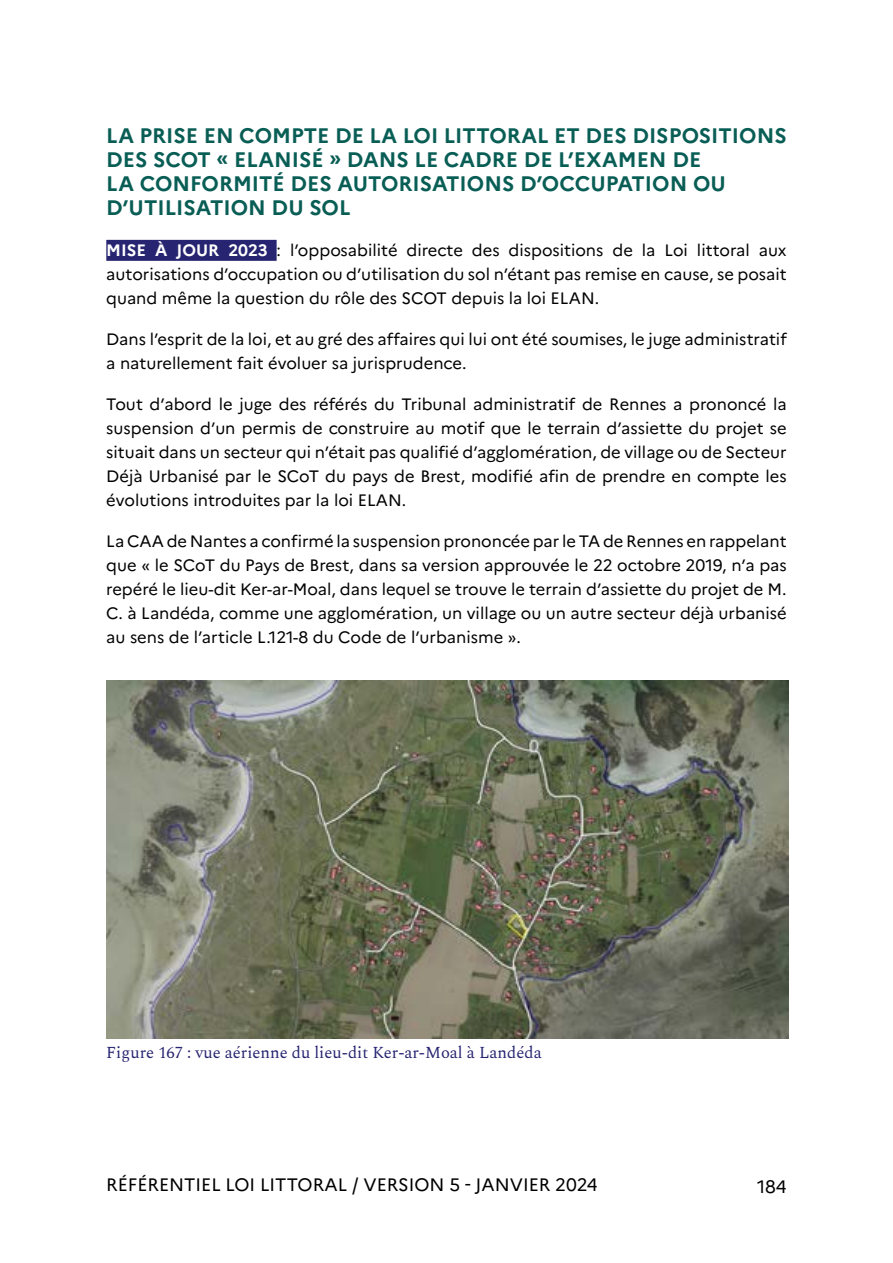
<style>
.page{position:relative;width:893px;height:1263px;background:#fff}
.page>*{position:absolute;margin:0;border:0;box-sizing:border-box;transform-origin:0 0}
.Titre_4{font:700 21px/24px "Marianne";color:#085d55}
.t1{font:18px "Marianne";color:#000}
.justifié{font:16.5px/24px "Marianne";color:#000;text-align:justify}
.légende{font:16.5px "Spectral";color:#272571}
.s1{font-weight:700;color:#fff}
</style>
<div class="page">
<div style="left:106px;top:240px;width:171px;height:21px;background:#272571"></div>
<img style="left:106px;top:680px;width:682px;height:359px">
<p class="Titre_4" style="left:106px;top:122px;width:682px">LA PRISE EN COMPTE DE LA LOI LITTORAL ET DES DISPOSITIONS DES SCOT « ELANISÉ » DANS LE CADRE DE L’EXAMEN DE<br>LA CONFORMITÉ DES AUTORISATIONS D’OCCUPATION OU D’UTILISATION DU SOL</p>
<p class="justifié" style="left:106px;top:237px;width:682px"><span class="s1">MISE À JOUR 2023</span> : l’opposabilité directe des dispositions de la Loi littoral aux autorisations d’occupation ou d’utilisation du sol n’étant pas remise en cause, se posait quand même la question du rôle des SCOT depuis la loi ELAN.</p>
<p class="justifié" style="left:106px;top:326px;width:682px">Dans l’esprit de la loi, et au gré des affaires qui lui ont été soumises, le juge administratif a naturellement fait évoluer sa jurisprudence.</p>
<p class="justifié" style="left:106px;top:391px;width:682px">Tout d’abord le juge des référés du Tribunal administratif de Rennes a prononcé la suspension d’un permis de construire au motif que le terrain d’assiette du projet se situait dans un secteur qui n’était pas qualifié d’agglomération, de village ou de Secteur Déjà Urbanisé par le SCoT du pays de Brest, modifié afin de prendre en compte les évolutions introduites par la loi ELAN.</p>
<p class="justifié" style="left:106px;top:528px;width:682px">La CAA de Nantes a confirmé la suspension prononcée par le TA de Rennes en rappelant que « le SCoT du Pays de Brest, dans sa version approuvée le 22 octobre 2019, n’a pas repéré le lieu-dit Ker-ar-Moal, dans lequel se trouve le terrain d’assiette du projet de M.<br>C. à Landéda, comme une agglomération, un village ou un autre secteur déjà urbanisé au sens de l’article L.121-8 du Code de l’urbanisme ».</p>
<p class="légende" style="left:106px;top:1040px;width:437px">Figure 167 : vue aérienne du lieu-dit Ker-ar-Moal à Landéda</p>
<p class="t1" style="left:106px;top:1171px;width:493px">RÉFÉRENTIEL LOI LITTORAL / VERSION 5 - JANVIER 2024</p>
<p class="t1" style="left:757px;top:1172px;width:31px">184</p>
</div>
